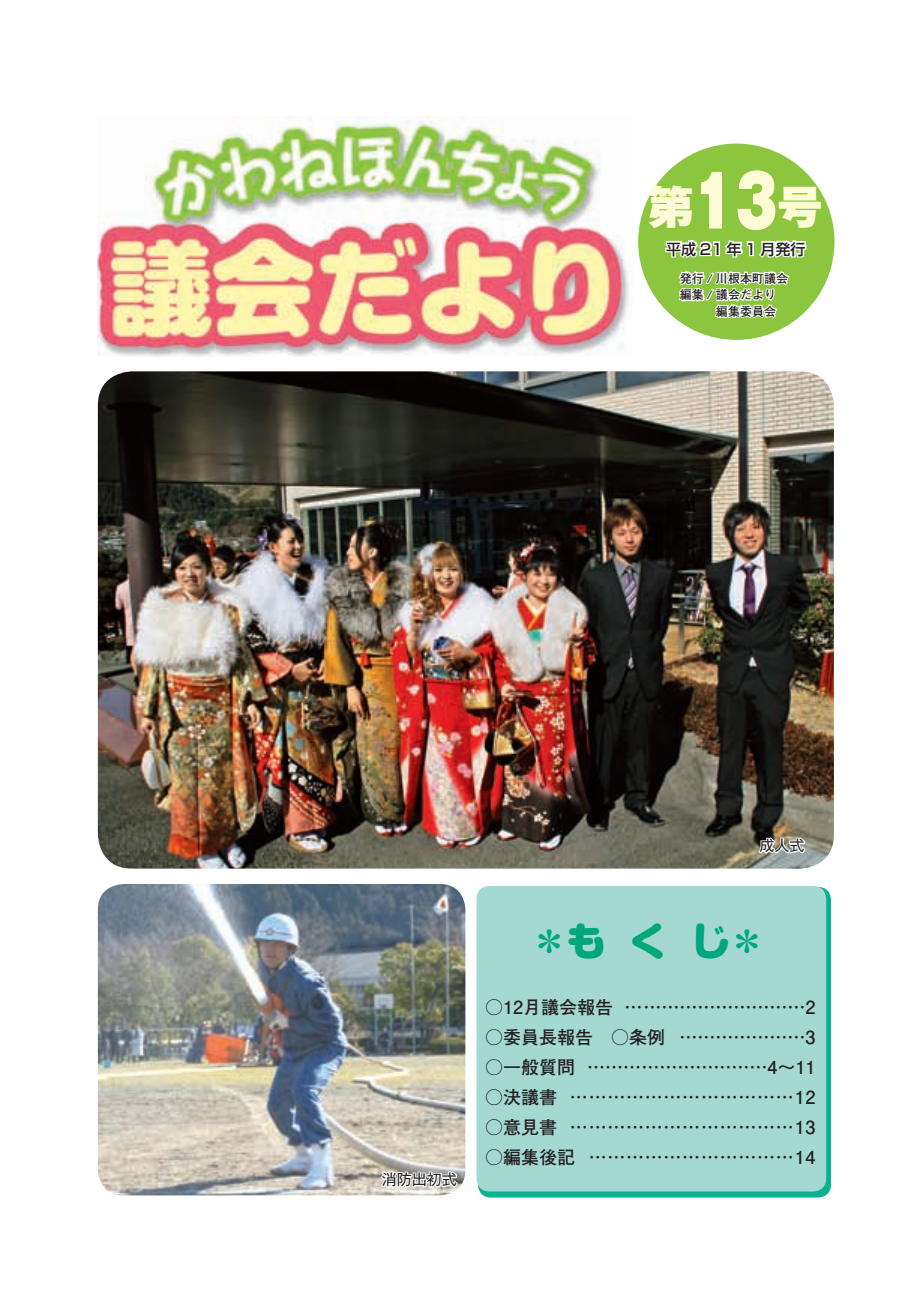
<style>
.page{position:relative;width:919px;height:1289px;background:#fff}
.page>*{position:absolute;margin:0;border:0;box-sizing:border-box;transform-origin:0 0}
.t1{font:900 69px "Gothic MB101 Pr 5";color:#fffbd6;scale:.8 1}
.t2{font:900 45px "Gothic MB101 Pr 5";color:#fffbd6}
.t3{font:900 39px "Shin M Go Pro";color:#00a77e}
.t4{font:700 39px "Jun 501 Pro";color:#00a77e}
.t5{font:700 18px/30px "Futo Go B101 Pr 5";color:#231f20;text-align:right}
.t6{font:500 15px "Shin Go Pr 5";color:#231f20}
.t7{font:15px "Gothic MB101 Pr 5";color:#231f20}
.t8{font:700 12px/16.5px "Futo Go B101 Pr 5";color:#231f20}
.s1{font-family:"Shin M Go Pro";font-weight:900}
.s2{font-family:"Jun 501 Pro";font-weight:700}
</style>
<div class="page">
<svg style="left:478px;top:887px;width:352px;height:310px;background:#13b591"></svg>
<div style="left:476px;top:885px;width:350px;height:306px;background:#a4d9d2;border-radius:13px"></div>
<div style="left:638px;top:144px;width:196px;height:196px;background:#8bc63e;border-radius:50%"></div>
<img style="left:98px;top:117px;width:531px;height:239px">
<img style="left:98px;top:884px;width:367px;height:311px;border-radius:26px">
<svg style="left:676px;top:270px;width:114px;height:70px"></svg>
<svg style="left:665px;top:239px;width:142px;height:20px"></svg>
<img style="left:98px;top:371px;width:735px;height:497px;border-radius:34px">
<svg style="left:756px;top:836px;width:50px;height:33px"></svg>
<svg style="left:379px;top:1124px;width:80px;height:72px"></svg>
<h2 class="t2" style="left:648px;top:169px;width:46px">第</h2>
<h1 class="t1" style="left:693px;top:144px;width:106px">13</h1>
<h2 class="t2" style="left:777px;top:169px;width:46px">号</h2>
<p class="t6" style="left:666px;top:236px;width:141px">平成 21 年 1 月発行</p>
<p class="t8" style="left:680px;top:269px;width:109px">発行 / 川根本町議会編集 / 議会だより　　　編集委員会</p>
<p class="t7" style="left:381px;top:1166px;width:76px">消防出初式</p>
<p class="t7" style="left:759px;top:833px;width:46px">成人式</p>
<h3 class="t4" style="left:530px;top:910px;width:77px">＊<span class="s1">も</span></h3>
<h3 class="t3" style="left:628px;top:908px;width:40px">く</h3>
<h3 class="t3" style="left:597px;top:908px;width:40px">　</h3>
<h3 class="t3" style="left:691px;top:908px;width:77px">じ<span class="s2">*</span></h3>
<h3 class="t3" style="left:660px;top:908px;width:40px">　</h3>
<p class="t5" style="left:485px;top:991px;width:130px">○12月議会報告</p>
<p class="t5" style="left:485px;top:1021px;width:181px">○委員長報告　○条例</p>
<p class="t5" style="left:485px;top:1051px;width:91px">○一般質問</p>
<p class="t5" style="left:485px;top:1081px;width:73px">○決議書</p>
<p class="t5" style="left:485px;top:1111px;width:73px">○意見書</p>
<p class="t5" style="left:485px;top:1141px;width:91px">○編集後記</p>
<p class="t5" style="left:570px;top:991px;width:247px">..............................2 .....................3 .............................. 〜4 11 ....................................12 ....................................13 .................................14</p>
</div>
